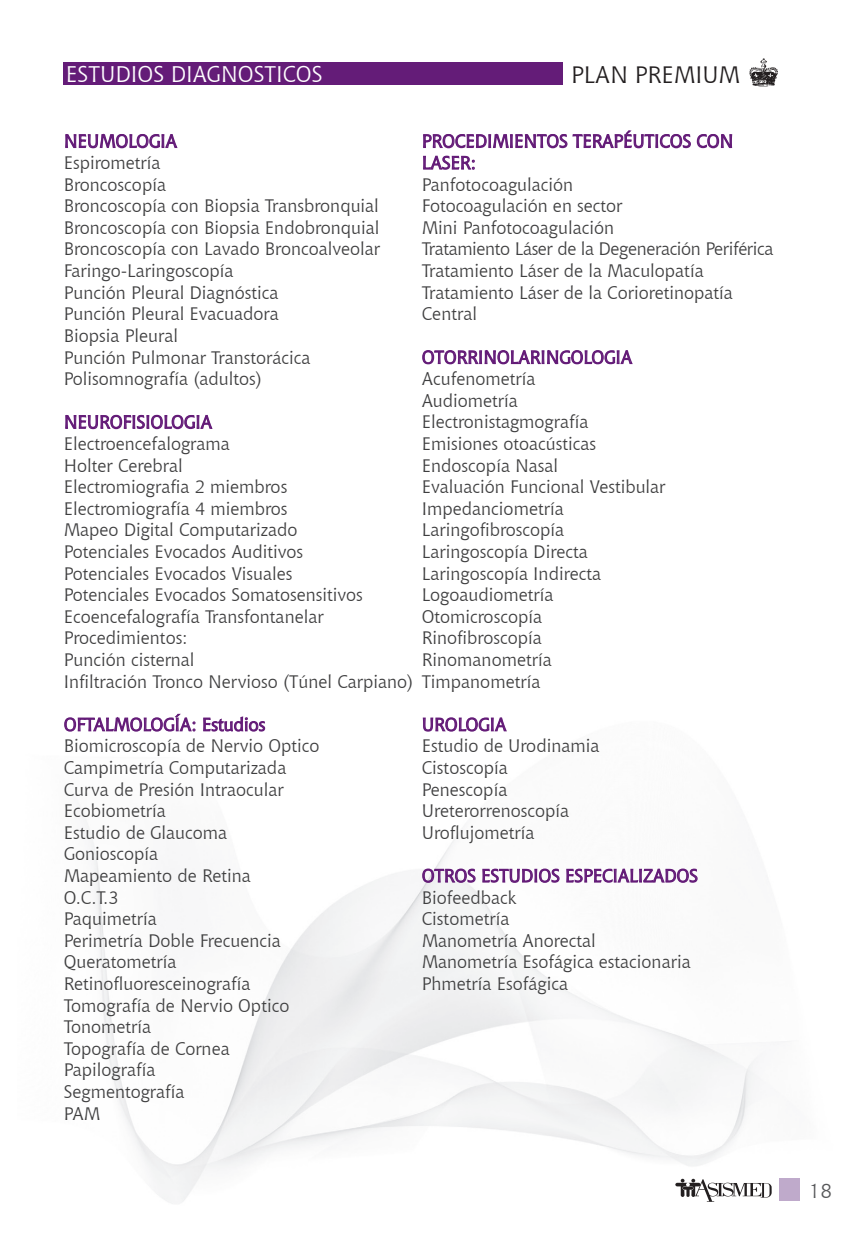
<style>
.page{position:relative;width:862px;height:1244px;background:#fff}
.page>*{position:absolute;margin:0;border:0;box-sizing:border-box;transform-origin:0 0}
.t1{font:23.62px "Chianti BT";color:#231f20}
.t2{font:22.5px "Chianti BT";color:#fff}
.t3{font:20.25px "Chianti BT";color:#57585a}
.t4{font:18px/21.6px "Chianti BT";color:#3f3f40}
.t5{font:18px/21.6px "Chianti BT";color:#641c78}
</style>
<div class="page">
<img style="left:79px;top:805px;width:721px;height:399px">
<img style="left:749px;top:58px;width:29px;height:29px">
<svg style="left:675px;top:1179px;width:96px;height:23px"></svg>
<div style="left:778px;top:1178px;width:20px;height:23px;background:#bfaacb"></div>
<div style="left:64px;top:63px;width:498px;height:22px;background:#641c78"></div>
<svg style="left:65px;top:133px;width:113px;height:16px"></svg>
<svg style="left:65px;top:414px;width:148px;height:16px"></svg>
<svg style="left:64px;top:713px;width:132px;height:19px"></svg>
<svg style="left:203px;top:716px;width:63px;height:16px"></svg>
<svg style="left:423px;top:130px;width:309px;height:40px"></svg>
<svg style="left:422px;top:350px;width:211px;height:15px"></svg>
<svg style="left:422px;top:717px;width:85px;height:15px"></svg>
<svg style="left:421px;top:858px;width:276px;height:25px"></svg>
<p class="t2" style="left:66px;top:59px;width:258px">ESTUDIOS DIAGNOSTICOS</p>
<h1 class="t1" style="left:571px;top:58px;width:170px">PLAN PREMIUM</h1>
<p class="t5" style="left:64px;top:130px;width:115px">NEUMOLOGIA</p>
<p class="t4" style="left:64px;top:151px;width:317px">Espirometría<br>Broncoscopía<br>Broncoscopía con Biopsia Transbronquial<br>Broncoscopía con Biopsia Endobronquial<br>Broncoscopía con Lavado Broncoalveolar<br>Faringo-Laringoscopía<br>Punción Pleural Diagnóstica<br>Punción Pleural Evacuadora<br>Biopsia Pleural<br>Punción Pulmonar Transtorácica<br>Polisomnografía (adultos)</p>
<p class="t5" style="left:64px;top:410px;width:150px">NEUROFISIOLOGIA</p>
<p class="t4" style="left:64px;top:432px;width:351px">Electroencefalograma<br>Holter Cerebral<br>Electromiografia 2 miembros<br>Electromiografía 4 miembros<br>Mapeo Digital Computarizado<br>Potenciales Evocados Auditivos<br>Potenciales Evocados Visuales<br>Potenciales Evocados Somatosensitivos<br>Ecoencefalografía Transfontanelar<br>Procedimientos:<br>Punción cisternal<br>Infiltración Tronco Nervioso (Túnel Carpiano)</p>
<p class="t5" style="left:64px;top:713px;width:203px">OFTALMOLOGÍA: Estudios</p>
<p class="t4" style="left:64px;top:734px;width:257px">Biomicroscopía de Nervio Optico<br>Campimetría Computarizada<br>Curva de Presión Intraocular<br>Ecobiometría<br>Estudio de Glaucoma<br>Gonioscopía<br>Mapeamiento de Retina<br>O.C.T.3<br>Paquimetría<br>Perimetría Doble Frecuencia<br>Queratometría<br>Retinofluoresceinografía<br>Tomografía de Nervio Optico<br>Tonometría<br>Topografía de Cornea<br>Papilografía<br>Segmentografía<br>PAM</p>
<p class="t5" style="left:421px;top:130px;width:312px">PROCEDIMIENTOS TERAPÉUTICOS CON<br>LASER:</p>
<p class="t4" style="left:421px;top:173px;width:353px">Panfotocoagulación<br>Fotocoagulación en sector<br>Mini Panfotocoagulación<br>Tratamiento Láser de la Degeneración Periférica<br>Tratamiento Láser de la Maculopatía<br>Tratamiento Láser de la Corioretinopatía<br>Central</p>
<p class="t5" style="left:421px;top:346px;width:212px">OTORRINOLARINGOLOGIA</p>
<p class="t4" style="left:421px;top:367px;width:245px">Acufenometría<br>Audiometría<br>Electronistagmografía<br>Emisiones otoacústicas<br>Endoscopía Nasal<br>Evaluación Funcional Vestibular<br>Impedanciometría<br>Laringofibroscopía<br>Laringoscopía Directa<br>Laringoscopía Indirecta<br>Logoaudiometría<br>Otomicroscopía<br>Rinofibroscopía<br>Rinomanometría<br>Timpanometría</p>
<p class="t5" style="left:421px;top:713px;width:86px">UROLOGIA</p>
<p class="t4" style="left:421px;top:734px;width:179px">Estudio de Urodinamia<br>Cistoscopía<br>Penescopía<br>Ureterorrenoscopía<br>Uroflujometría</p>
<p class="t5" style="left:421px;top:864px;width:277px">OTROS ESTUDIOS ESPECIALIZADOS</p>
<p class="t4" style="left:421px;top:886px;width:270px">Biofeedback<br>Cistometría<br>Manometría Anorectal<br>Manometría Esofágica estacionaria<br>Phmetría Esofágica</p>
<p class="t3" style="left:808px;top:1177px;width:25px">18</p>
</div>
